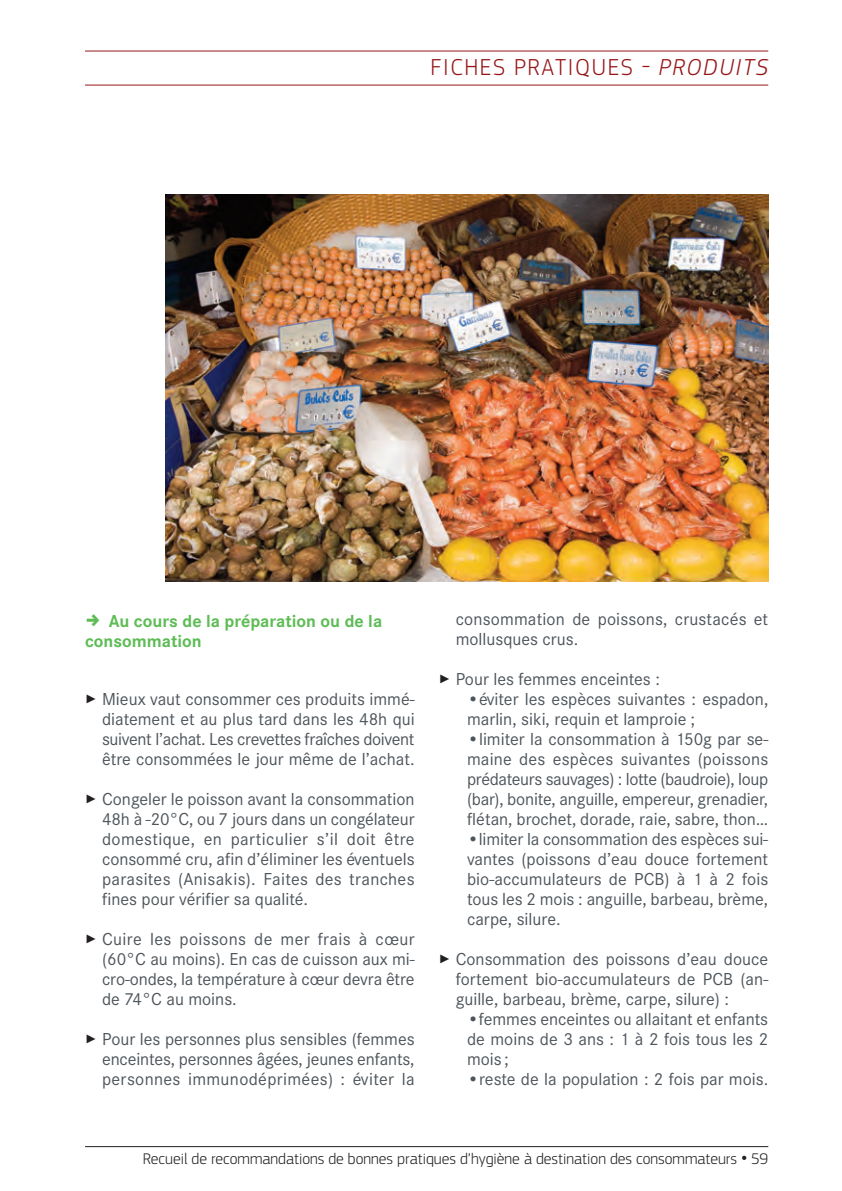
<style>
.page{position:relative;width:842px;height:1191px;background:#fff}
.page>*{position:absolute;margin:0;border:0;box-sizing:border-box;transform-origin:0 0}
.t1{font:300 24px "PF Square Sans Pro";letter-spacing:.07em;color:#961619}
.t2{font:18px/20px "Corporate S";color:#4d545a;text-align:justify}
.t3{font:700 18px/20px "Corporate S";color:#5ebc55}
.t4{font:300 16px "PF Square Sans Pro";color:#231f20}
.s1{font-style:italic}
.s2{color:#231f20}
.s3{font-size:24px}
</style>
<div class="page">
<hr style="left:85px;top:1146px;width:683px;height:1px;background:#231f20">
<hr style="left:85px;top:51px;width:683px;height:1px;background:#961619">
<hr style="left:85px;top:85px;width:683px;height:1px;background:#961619">
<img style="left:165px;top:194px;width:603px;height:387px">
<h1 class="t1" style="left:430px;top:59px;width:339px">fiches pRatiques - <span class="s1">PRODUITS</span></h1>
<p class="t3" style="left:85px;top:611px;width:299px;text-indent:24px">Au cours de la préparation ou de la consommation</p>
<p class="t2" style="left:102px;top:689px;width:314px;text-indent:-17px"><span class="s2">✓</span> Mieux vaut consommer ces produits immé&shy;diatement et au plus tard dans les 48h qui suivent l’achat. Les crevettes fraîches doivent être consommées le jour même de l’achat.</p>
<p class="t2" style="left:102px;top:789px;width:314px;text-indent:-17px"><span class="s2">✓</span> Congeler le poisson avant la consommation 48h à -20°C, ou 7 jours dans un congélateur domestique, en particulier s’il doit être consommé cru, afin d’éliminer les éventuels parasites (Anisakis). Faites des tranches fines pour vérifier sa qualité.</p>
<p class="t2" style="left:102px;top:929px;width:314px;text-indent:-17px"><span class="s2">✓</span> Cuire les poissons de mer frais à cœur (60°C au moins). En cas de cuisson aux mi&shy;cro-ondes, la température à cœur devra être de 74°C au moins.</p>
<p class="t2" style="left:102px;top:1029px;width:314px;text-indent:-17px"><span class="s2">✓</span> Pour les personnes plus sensibles (femmes enceintes, personnes âgées, jeunes enfants, personnes immunodéprimées) : éviter la</p>
<p class="t2" style="left:456px;top:609px;width:314px">consommation de poissons, crustacés et mollusques crus.</p>
<p class="t2" style="left:439px;top:669px;width:223px"><span class="s2">✓</span> Pour les femmes enceintes :</p>
<p class="t2" style="left:467px;top:689px;width:303px">•éviter les espèces suivantes : espadon, marlin, siki, requin et lamproie ;</p>
<p class="t2" style="left:467px;top:729px;width:303px">•limiter la consommation à 150g par se&shy;maine des espèces suivantes (poissons prédateurs sauvages) : lotte (baudroie), loup (bar), bonite, anguille, empereur, grenadier, flétan, brochet, dorade, raie, sabre, thon…</p>
<p class="t2" style="left:467px;top:829px;width:303px">•limiter la consommation des espèces sui&shy;vantes (poissons d’eau douce fortement bio-accumulateurs de PCB) à 1 à 2 fois tous les 2 mois : anguille, barbeau, brème, carpe, silure.</p>
<p class="t2" style="left:456px;top:949px;width:314px;text-indent:-17px"><span class="s2">✓</span> Consommation des poissons d’eau douce fortement bio-accumulateurs de PCB (an&shy;guille, barbeau, brème, carpe, silure) :</p>
<p class="t2" style="left:467px;top:1009px;width:303px">•femmes enceintes ou allaitant et enfants de moins de 3 ans : 1 à 2 fois tous les 2 mois ;</p>
<p class="t2" style="left:467px;top:1069px;width:303px">•reste de la population : 2 fois par mois.</p>
<p class="t4" style="left:143px;top:1153px;width:627px">Recueil de recommandations de bonnes pratiques d’hygiène à destination des consommateurs <span class="s3">•</span> 59</p>
</div>
